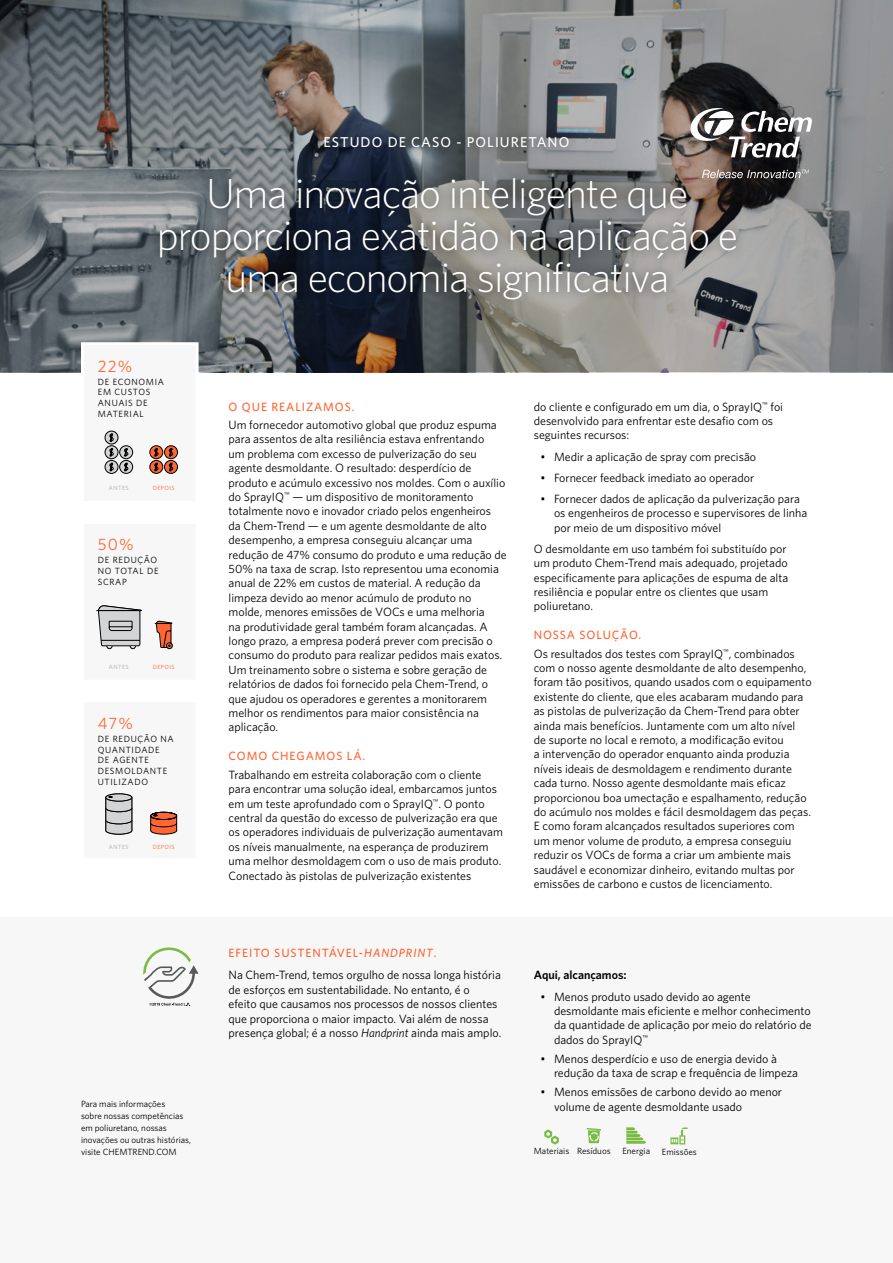
<style>
.page{position:relative;width:893px;height:1263px;background:#fff}
.page>*{position:absolute;margin:0;border:0;box-sizing:border-box;transform-origin:0 0}
.t1{font:300 42px/42px "Whitney";letter-spacing:-.025em;color:#fff;text-align:center}
.t2{font:16.5px "Whitney";color:#f63}
.t3{font:500 14.25px "Whitney";letter-spacing:.075em;color:#fff}
.t4{font:12px/14.4px "Whitney";color:#000}
.t5{font:500 12px "Whitney";letter-spacing:.075em;color:#f63}
.t6{font:600 12px "Whitney";color:#000}
.t7{font:9px/12px "Whitney";color:#000}
.t8{font:9px/10.8px "Whitney";letter-spacing:.075em;color:#000}
.t9{font:6px "Whitney";letter-spacing:.075em;color:#f63}
.t10{font:6px "Whitney";letter-spacing:.075em;color:#a7a9ac}
.s1{font-style:italic}
.s2{font-weight:500;color:#f63}
</style>
<div class="page">
<div style="left:0;top:917px;width:893px;height:346px;background:#f7f7f7"></div>
<svg style="left:143px;top:947px;width:56px;height:59px"></svg>
<svg style="left:0;top:0;width:893px;height:372px;background:#75787b"></svg>
<div style="left:150px;top:169px;width:595px;height:140px;background:#000;opacity:.55"></div>
<div style="left:315px;top:127px;width:263px;height:30px;background:#000;opacity:.55"></div>
<svg style="left:702px;top:170px;width:107px;height:8px"></svg>
<svg style="left:688px;top:107px;width:124px;height:51px"></svg>
<div style="left:81px;top:699px;width:118px;height:162px;background:#f7f7f7"></div>
<div style="left:106px;top:794px;width:26px;height:7px;border:1px solid #000;border-radius:50%"></div>
<svg style="left:105px;top:796px;width:27px;height:39px"></svg>
<svg style="left:150px;top:812px;width:27px;height:23px"></svg>
<div style="left:81px;top:521px;width:118px;height:162px;background:#f7f7f7"></div>
<svg style="left:96px;top:605px;width:46px;height:45px"></svg>
<svg style="left:154px;top:620px;width:19px;height:29px"></svg>
<div style="left:81px;top:342px;width:118px;height:162px;background:#f7f7f7"></div>
<svg style="left:105px;top:446px;width:13px;height:13px"></svg>
<div style="left:105px;top:445px;width:13px;height:14px;border:1px solid #000;border-radius:50%"></div>
<div style="left:105px;top:460px;width:13px;height:13px;background:#d3d4d5;border-radius:50%"></div>
<div style="left:105px;top:460px;width:13px;height:14px;border:1px solid #000;border-radius:50%"></div>
<svg style="left:120px;top:460px;width:13px;height:13px"></svg>
<div style="left:119px;top:460px;width:14px;height:14px;border:1px solid #000;border-radius:50%"></div>
<svg style="left:120px;top:446px;width:13px;height:13px"></svg>
<div style="left:119px;top:445px;width:14px;height:14px;border:1px solid #000;border-radius:50%"></div>
<svg style="left:124px;top:447px;width:4px;height:25px"></svg>
<div style="left:105px;top:431px;width:13px;height:13px;background:#d3d4d5;border-radius:50%"></div>
<div style="left:105px;top:431px;width:13px;height:13px;border:1px solid #000;border-radius:50%"></div>
<svg style="left:109px;top:433px;width:5px;height:39px"></svg>
<svg style="left:150px;top:446px;width:13px;height:13px"></svg>
<div style="left:150px;top:445px;width:13px;height:14px;border:1px solid #000;border-radius:50%"></div>
<svg style="left:150px;top:460px;width:13px;height:13px"></svg>
<div style="left:150px;top:460px;width:13px;height:14px;border:1px solid #000;border-radius:50%"></div>
<svg style="left:154px;top:447px;width:4px;height:25px"></svg>
<svg style="left:164px;top:460px;width:13px;height:13px"></svg>
<div style="left:164px;top:460px;width:14px;height:14px;border:1px solid #000;border-radius:50%"></div>
<svg style="left:164px;top:446px;width:13px;height:13px"></svg>
<div style="left:164px;top:445px;width:14px;height:14px;border:1px solid #000;border-radius:50%"></div>
<svg style="left:169px;top:447px;width:4px;height:25px"></svg>
<svg style="left:544px;top:1129px;width:15px;height:16px"></svg>
<svg style="left:587px;top:1128px;width:14px;height:15px"></svg>
<svg style="left:626px;top:1127px;width:20px;height:17px"></svg>
<svg style="left:670px;top:1127px;width:18px;height:17px"></svg>
<p class="t3" style="left:324px;top:133px;width:247px">ESTUDO DE CASO - POLIURETANO</p>
<h1 class="t1" style="left:157px;top:171px;width:583px">Uma inovação inteligente que proporciona exatidão na aplicação e uma economia significativa</h1>
<h2 class="t2" style="left:98px;top:355px;width:36px">22%</h2>
<p class="t8" style="left:98px;top:376px;width:68px">DE ECONOMIA<br>EM CUSTOS<br>ANUAIS DE<br>MATERIAL</p>
<p class="t10" style="left:109px;top:484px;width:21px">ANTES</p>
<p class="t9" style="left:153px;top:484px;width:23px">DEPOIS</p>
<h2 class="t2" style="left:98px;top:533px;width:37px">50%</h2>
<p class="t8" style="left:98px;top:554px;width:62px">DE REDUÇÃO<br>NO TOTAL DE<br>SCRAP</p>
<p class="t10" style="left:109px;top:663px;width:21px">ANTES</p>
<p class="t9" style="left:153px;top:663px;width:23px">DEPOIS</p>
<h2 class="t2" style="left:98px;top:712px;width:37px">47%</h2>
<p class="t8" style="left:98px;top:733px;width:78px">DE REDUÇÃO NA<br>QUANTIDADE<br>DE AGENTE<br>DESMOLDANTE<br>UTILIZADO</p>
<p class="t10" style="left:109px;top:843px;width:21px">ANTES</p>
<p class="t9" style="left:153px;top:843px;width:23px">DEPOIS</p>
<p class="t7" style="left:81px;top:1097px;width:112px">Para mais informações<br>sobre nossas competências em poliuretano, nossas inovações ou outras histórias, visite CHEMTREND.COM</p>
<p class="t5" style="left:229px;top:398px;width:127px">O QUE REALIZAMOS.</p>
<p class="t4" style="left:229px;top:417px;width:280px">Um fornecedor automotivo global que produz espuma para assentos de alta resiliência estava enfrentando<br>um problema com excesso de pulverização do seu agente desmoldante. O resultado: desperdício de produto e acúmulo excessivo nos moldes. Com o auxílio do SprayIQ<sup>™</sup> — um dispositivo de monitoramento totalmente novo e inovador criado pelos engenheiros<br>da Chem-Trend — e um agente desmoldante de alto desempenho, a empresa conseguiu alcançar uma redução de 47% consumo do produto e uma redução de 50% na taxa de scrap. Isto representou uma economia anual de 22% em custos de material. A redução da limpeza devido ao menor acúmulo de produto no molde, menores emissões de VOCs e uma melhoria<br>na produtividade geral também foram alcançadas. A longo prazo, a empresa poderá prever com precisão o consumo do produto para realizar pedidos mais exatos.<br>Um treinamento sobre o sistema e sobre geração de relatórios de dados foi fornecido pela Chem-Trend, o que ajudou os operadores e gerentes a monitorarem melhor os rendimentos para maior consistência na aplicação.</p>
<p class="t5" style="left:229px;top:748px;width:138px">COMO CHEGAMOS LÁ.</p>
<p class="t4" style="left:229px;top:767px;width:276px">Trabalhando em estreita colaboração com o cliente para encontrar uma solução ideal, embarcamos juntos em um teste aprofundado com o SprayIQ<sup>™</sup>. O ponto central da questão do excesso de pulverização era que os operadores individuais de pulverização aumentavam os níveis manualmente, na esperança de produzirem uma melhor desmoldagem com o uso de mais produto.<br>Conectado às pistolas de pulverização existentes</p>
<p class="t5" style="left:229px;top:945px;width:209px">EFEITO SUSTENTÁVEL-<span class="s1">HANDPRINT</span>.</p>
<p class="t4" style="left:534px;top:399px;width:251px">do cliente e configurado em um dia, o SprayIQ<sup>™</sup> foi desenvolvido para enfrentar este desafio com os seguintes recursos:</p>
<p class="t4" style="left:540px;top:449px;width:217px">• Medir a aplicação de spray com precisão</p>
<p class="t4" style="left:540px;top:470px;width:215px">• Fornecer feedback imediato ao operador</p>
<p class="t4" style="left:554px;top:491px;width:255px;text-indent:-14px">• Fornecer dados de aplicação da pulverização para os engenheiros de processo e supervisores de linha por meio de um dispositivo móvel</p>
<p class="t4" style="left:534px;top:541px;width:256px">O desmoldante em uso também foi substituído por um produto Chem-Trend mais adequado, projetado especificamente para aplicações de espuma de alta resiliência e popular entre os clientes que usam poliuretano.</p>
<p class="t4" style="left:534px;top:625px;width:263px;line-height:18.5px"><span class="s2">NOSSA SOLUÇÃO.<br></span>Os resultados dos testes com SprayIQ<sup>™</sup>, combinados</p>
<p class="t4" style="left:534px;top:660px;width:279px">com o nosso agente desmoldante de alto desempenho, foram tão positivos, quando usados com o equipamento existente do cliente, que eles acabaram mudando para as pistolas de pulverização da Chem-Trend para obter ainda mais benefícios. Juntamente com um alto nível<br>de suporte no local e remoto, a modificação evitou<br>a intervenção do operador enquanto ainda produzia níveis ideais de desmoldagem e rendimento durante cada turno. Nosso agente desmoldante mais eficaz proporcionou boa umectação e espalhamento, redução do acúmulo nos moldes e fácil desmoldagem das peças.<br>E como foram alcançados resultados superiores com um menor volume de produto, a empresa conseguiu reduzir os VOCs de forma a criar um ambiente mais saudável e economizar dinheiro, evitando multas por emissões de carbono e custos de licenciamento.</p>
<p class="t4" style="left:229px;top:968px;width:274px">Na Chem-Trend, temos orgulho de nossa longa história de esforços em sustentabilidade. No entanto, é o<br>efeito que causamos nos processos de nossos clientes que proporciona o maior impacto. Vai além de nossa presença global; é a nosso <span class="s1">Handprint</span> ainda mais amplo.</p>
<p class="t6" style="left:534px;top:967px;width:94px">Aqui, alcançamos:</p>
<p class="t4" style="left:554px;top:989px;width:259px;text-indent:-14px">• Menos produto usado devido ao agente desmoldante mais eficiente e melhor conhecimento da quantidade de aplicação por meio do relatório de dados do SprayIQ<sup>™</sup></p>
<p class="t4" style="left:554px;top:1051px;width:246px;text-indent:-14px">• Menos desperdício e uso de energia devido à redução da taxa de scrap e frequência de limpeza</p>
<p class="t4" style="left:554px;top:1084px;width:230px;text-indent:-14px">• Menos emissões de carbono devido ao menor volume de agente desmoldante usado</p>
<p class="t7" style="left:534px;top:1145px;width:78px">Materiais Resíduos</p>
<p class="t7" style="left:622px;top:1145px;width:29px">Energia</p>
<p class="t7" style="left:662px;top:1145px;width:36px">Emissões</p>
</div>
